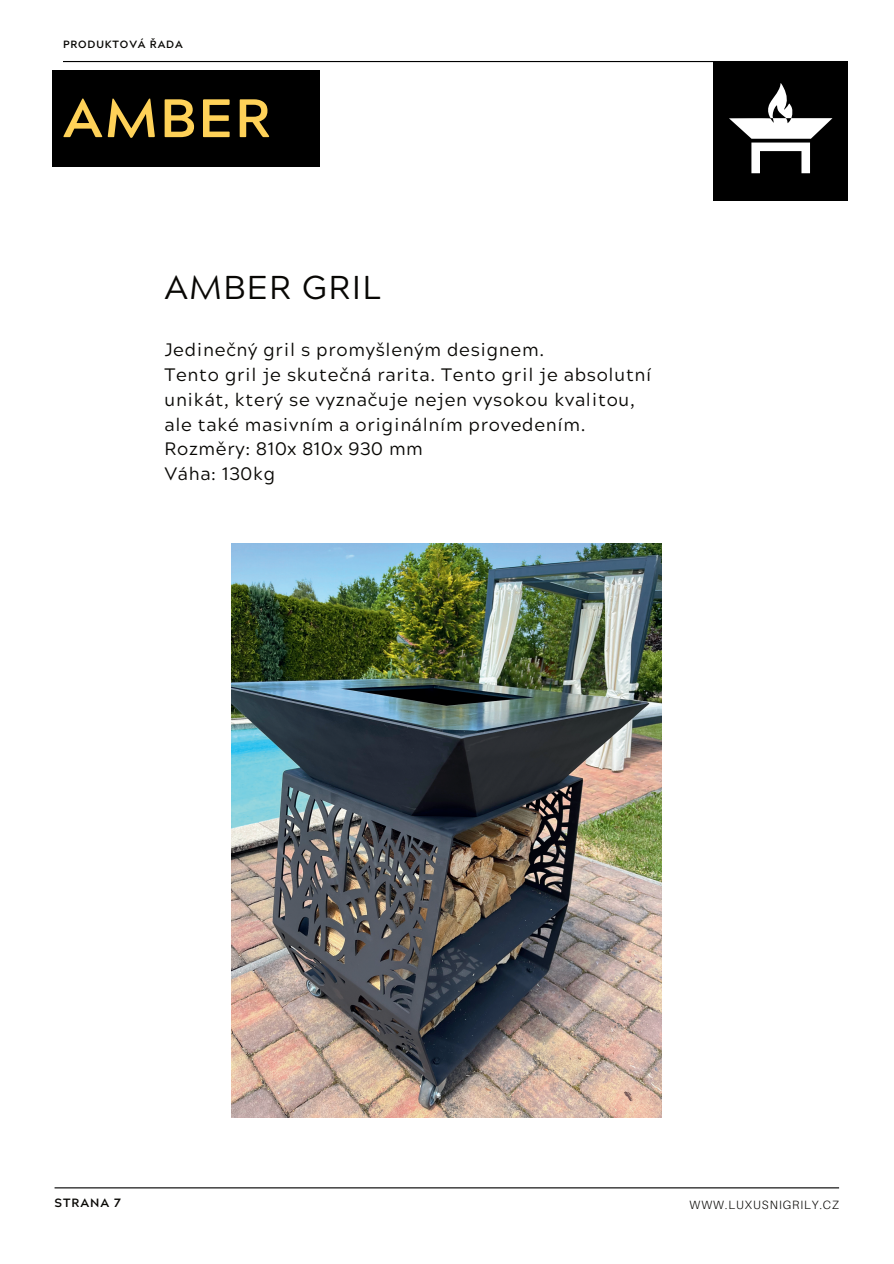
<style>
.page{position:relative;width:894px;height:1264px;background:#fff}
.page>*{position:absolute;margin:0;border:0;box-sizing:border-box;transform-origin:0 0}
.t1{font:700 54px "Acherus Grotesque";letter-spacing:.04em;color:#fed158}
.t2{font:33px "Acherus Grotesque";letter-spacing:.04em;color:#080704}
.t3{font:18px/24.8px "Acherus Grotesque";letter-spacing:.04em;color:#080704}
.t4{font:300 12px "Aileron";letter-spacing:.08em;color:#080704}
.t5{font:700 12px "Acherus Grotesque";letter-spacing:.08em;color:#080704}
.t6{font:700 10.5px "Acherus Grotesque";letter-spacing:.08em;color:#080704}
</style>
<div class="page">
<hr style="left:63px;top:61px;width:784px;height:1px;background:#000">
<hr style="left:55px;top:1187px;width:783px;height:1px;background:#000">
<div style="left:52px;top:70px;width:267px;height:97px;background:#000"></div>
<div style="left:713px;top:62px;width:134px;height:139px;background:#000"></div>
<svg style="left:729px;top:83px;width:103px;height:90px"></svg>
<img style="left:231px;top:544px;width:430px;height:573px">
<p class="t6" style="left:63px;top:36px;width:121px">PRODUKTOVÁ ŘADA</p>
<h1 class="t1" style="left:63px;top:72px;width:209px">AMBER</h1>
<h2 class="t2" style="left:164px;top:260px;width:218px">AMBER GRIL</h2>
<p class="t3" style="left:164px;top:336px;width:488px">Jedinečný gril s promyšleným designem.<br>Tento gril je skutečná rarita. Tento gril je absolutní unikát, který se vyznačuje nejen vysokou kvalitou, ale také masivním a originálním provedením.<br>Rozměry: 810x 810x 930 mm<br>Váha: 130kg</p>
<p class="t5" style="left:55px;top:1192px;width:68px">STRANA 7</p>
<p class="t4" style="left:689px;top:1198px;width:151px">WWW.LUXUSNIGRILY.CZ</p>
</div>
